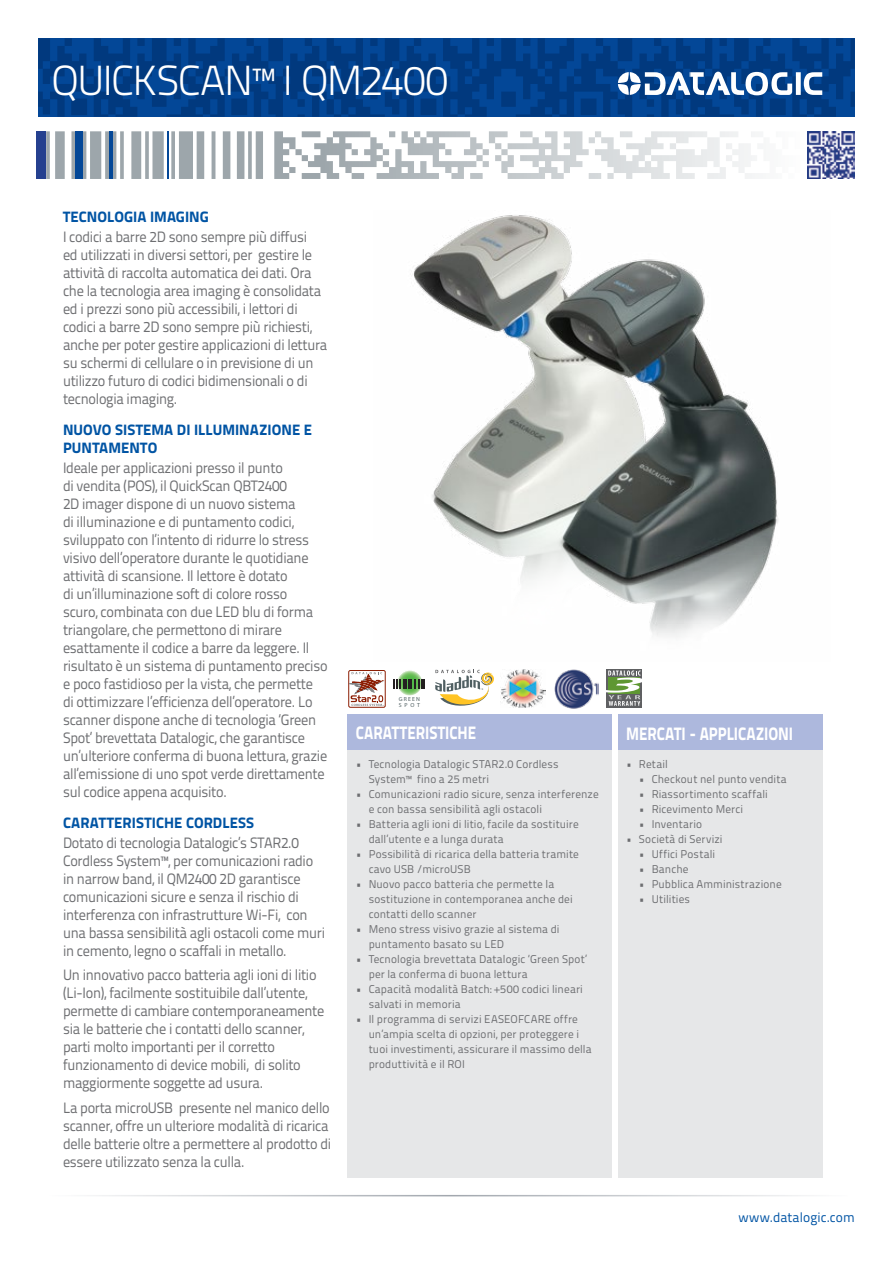
<style>
.page{position:relative;width:893px;height:1263px;background:#fff}
.page>*{position:absolute;margin:0;border:0;box-sizing:border-box;transform-origin:0 0}
.t1{font:300 42px "Titillium Text 22 L";letter-spacing:-.03em;color:#fff}
.t2{font:800 18px "Titillium Text 22 L";letter-spacing:-.005em;color:#fff;scale:.85 1}
.t3{font:15px/18px "Titillium Text 22 L";letter-spacing:-.02em;color:#6d6e71;scale:.95 1}
.t4{font:800 15px/18px "Titillium Text 22 L";letter-spacing:.005em;color:#0054a4}
.t5{font:13.5px "Titillium Text 22 L";letter-spacing:.005em;color:#0054a4}
.t6{font:11.25px/15px "Titillium Text 22 L";letter-spacing:.01em;color:#6d6e71}
.t7{font:900 5.85px/5.8px "Myriad Pro";letter-spacing:.2em;color:#505f62}
</style>
<div class="page">
<svg style="left:38px;top:38px;width:817px;height:79px;background:#013f89"></svg>
<svg style="left:302px;top:131px;width:453px;height:48px"></svg>
<hr style="left:167px;top:131px;width:2px;height:48px;background:#034797">
<div style="left:75px;top:131px;width:7px;height:48px;background:#034797"></div>
<hr style="left:109px;top:131px;width:4px;height:48px;background:#034797">
<div style="left:37px;top:131px;width:9px;height:48px;background:#25408f"></div>
<hr style="left:45px;top:1195px;width:803px;height:1px;background:#9da3aa">
<div style="left:348px;top:714px;width:264px;height:36px;background:#adb8dd"></div>
<div style="left:618px;top:714px;width:204px;height:36px;background:#adb8dd"></div>
<div style="left:348px;top:750px;width:264px;height:428px;background:#e6e7e8"></div>
<div style="left:618px;top:750px;width:204px;height:428px;background:#e6e7e8"></div>
<svg style="left:618px;top:72px;width:204px;height:23px"></svg>
<img style="left:807px;top:131px;width:48px;height:48px">
<svg style="left:435px;top:670px;width:59px;height:36px"></svg>
<img style="left:554px;top:669px;width:45px;height:40px">
<svg style="left:397px;top:670px;width:25px;height:25px"></svg>
<svg style="left:393px;top:679px;width:32px;height:10px"></svg>
<img style="left:413px;top:215px;width:365px;height:422px">
<img style="left:500px;top:670px;width:46px;height:37px">
<div style="left:606px;top:669px;width:36px;height:39px;background:#5f6062"></div>
<svg style="left:606px;top:670px;width:36px;height:36px"></svg>
<div style="left:348px;top:670px;width:38px;height:38px;border:1px solid #8c1e04;border-radius:2px"></div>
<svg style="left:348px;top:672px;width:36px;height:34px"></svg>
<h1 class="t1" style="left:51px;top:50px;width:398px">QUICKSCAN™ I QM2400</h1>
<p class="t4" style="left:63px;top:207px;width:147px">TECNOLOGIA IMAGING</p>
<p class="t3" style="left:63px;top:227px;width:280px">I codici a barre 2D sono sempre più diffusi<br>ed utilizzati in diversi settori, per gestire le attività di raccolta automatica dei dati. Ora che la tecnologia area imaging è consolidata ed i prezzi sono più accessibili, i lettori di codici a barre 2D sono sempre più richiesti, anche per poter gestire applicazioni di lettura su schermi di cellulare o in previsione di un utilizzo futuro di codici bidimensionali o di tecnologia imaging.</p>
<p class="t4" style="left:63px;top:420px;width:251px">NUOVO SISTEMA DI ILLUMINAZIONE E<br>PUNTAMENTO</p>
<p class="t3" style="left:63px;top:458px;width:280px">Ideale per applicazioni presso il punto<br>di vendita (POS), il QuickScan QBT2400<br>2D imager dispone di un nuovo sistema<br>di illuminazione e di puntamento codici, sviluppato con l’intento di ridurre lo stress visivo dell’operatore durante le quotidiane attività di scansione. Il lettore è dotato<br>di un’illuminazione soft di colore rosso<br>scuro, combinata con due LED blu di forma triangolare, che permettono di mirare esattamente il codice a barre da leggere. Il risultato è un sistema di puntamento preciso e poco fastidioso per la vista, che permette di ottimizzare l’efficienza dell’operatore. Lo scanner dispone anche di tecnologia ‘Green Spot’ brevettata Datalogic, che garantisce un’ulteriore conferma di buona lettura, grazie all’emissione di uno spot verde direttamente sul codice appena acquisito.</p>
<p class="t4" style="left:63px;top:813px;width:193px">CARATTERISTICHE CORDLESS</p>
<p class="t3" style="left:63px;top:833px;width:277px">Dotato di tecnologia Datalogic’s STAR2.0<br>Cordless System™, per comunicazioni radio in narrow band, il QM2400 2D garantisce comunicazioni sicure e senza il rischio di interferenza con infrastrutture Wi-Fi, con una bassa sensibilità agli ostacoli come muri in cemento, legno o scaffali in metallo.</p>
<p class="t3" style="left:63px;top:965px;width:277px">Un innovativo pacco batteria agli ioni di litio (Li-Ion), facilmente sostituibile dall’utente, permette di cambiare contemporaneamente sia le batterie che i contatti dello scanner, parti molto importanti per il corretto funzionamento di device mobili, di solito maggiormente soggette ad usura.</p>
<p class="t3" style="left:63px;top:1098px;width:284px">La porta microUSB presente nel manico dello scanner, offre un ulteriore modalità di ricarica delle batterie oltre a permettere al prodotto di essere utilizzato senza la culla.</p>
<p class="t7" style="left:399px;top:696px;width:23px">GREEN<br>SPOT</p>
<p class="t2" style="left:356px;top:719px;width:143px">CARATTERISTICHE</p>
<p class="t2" style="left:626px;top:719px;width:198px">MERCATI - APPLICAZIONI</p>
<p class="t6" style="left:369px;top:756px;width:191px;text-indent:-13px">• Tecnologia Datalogic STAR2.0 Cordless<br>System™ fino a 25 metri</p>
<p class="t6" style="left:369px;top:786px;width:232px;text-indent:-13px">• Comunicazioni radio sicure, senza interferenze e con bassa sensibilità agli ostacoli</p>
<p class="t6" style="left:369px;top:816px;width:212px;text-indent:-13px">• Batteria agli ioni di litio, facile da sostituire dall’utente e a lunga durata</p>
<p class="t6" style="left:369px;top:846px;width:212px;text-indent:-13px">• Possibilità di ricarica della batteria tramite cavo USB /microUSB</p>
<p class="t6" style="left:369px;top:876px;width:206px;text-indent:-13px">• Nuovo pacco batteria che permette la sostituzione in contemporanea anche dei contatti dello scanner</p>
<p class="t6" style="left:369px;top:921px;width:192px;text-indent:-13px">• Meno stress visivo grazie al sistema di puntamento basato su LED</p>
<p class="t6" style="left:369px;top:951px;width:220px;text-indent:-13px">• Tecnologia brevettata Datalogic ‘Green Spot’ per la conferma di buona lettura</p>
<p class="t6" style="left:369px;top:981px;width:216px;text-indent:-13px">• Capacità modalità Batch: +500 codici lineari salvati in memoria</p>
<p class="t6" style="left:369px;top:1011px;width:224px;text-indent:-13px">• Il programma di servizi EASEOFCARE offre un’ampia scelta di opzioni, per proteggere i tuoi investimenti, assicurare il massimo della produttività e il ROI</p>
<p class="t6" style="left:626px;top:756px;width:43px">• Retail</p>
<p class="t6" style="left:639px;top:771px;width:149px">• Checkout nel punto vendita</p>
<p class="t6" style="left:639px;top:786px;width:130px">• Riassortimento scaffali</p>
<p class="t6" style="left:639px;top:801px;width:106px">• Ricevimento Merci</p>
<p class="t6" style="left:639px;top:816px;width:65px">• Inventario</p>
<p class="t6" style="left:626px;top:831px;width:98px">• Società di Servizi</p>
<p class="t6" style="left:639px;top:846px;width:78px">• Uffici Postali</p>
<p class="t6" style="left:639px;top:861px;width:51px">• Banche</p>
<p class="t6" style="left:639px;top:876px;width:144px">• Pubblica Amministrazione</p>
<p class="t6" style="left:639px;top:891px;width:53px">• Utilities</p>
<p class="t5" style="left:738px;top:1207px;width:118px">www.datalogic.com</p>
</div>
